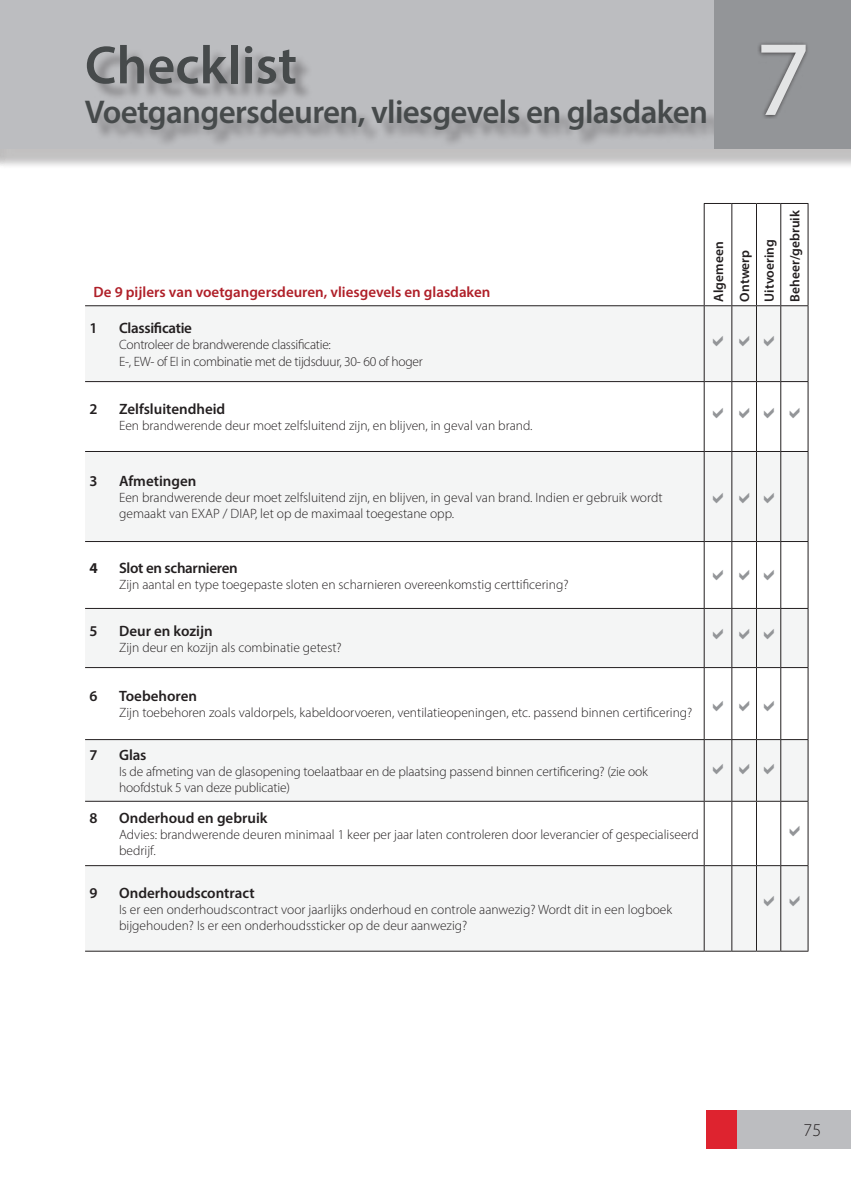
<style>
.page{position:relative;width:851px;height:1191px;background:#fff}
.page>*{position:absolute;margin:0;border:0;box-sizing:border-box;transform-origin:0 0}
.t1{font:108px "Myriad Pro";color:#fff}
.t2{font:600 54px "Myriad Pro";color:#464a4b}
.t3{font:600 33px "Myriad Pro";letter-spacing:-.02em;color:#464a4b}
.t4{font:300 18px "Myriad Pro";color:#231f20}
.t5{font:600 15px "Myriad Pro";color:#231f20}
.t6{font:600 15px "Myriad Pro";color:#af1f28}
.t7{font:600 15px "Myriad Pro";letter-spacing:-.02em;color:#231f20}
.t8{font:700 15px "Myriad Pro";color:#231f20}
.t9{font:300 13.5px/16.2px "Myriad Pro";color:#231f20}
.t10{font:300 13.5px/16.2px "Myriad Pro";letter-spacing:-.02em;color:#231f20}
.t11{font:600 13.5px/26.1px "Myriad Pro";color:#231f20}
</style>
<div class="page">
<div style="left:706px;top:1110px;width:17px;height:38px;background:#de232f"></div>
<div style="left:719px;top:1110px;width:131px;height:38px;background:#bcbdc0"></div>
<div style="left:719px;top:1110px;width:17px;height:38px;background:#de232f"></div>
<svg style="left:85px;top:306px;width:722px;height:644px;fill:#f4f5f5"></svg>
<hr style="left:85px;top:305px;width:619px;height:1px;background:#231f20">
<hr style="left:85px;top:381px;width:619px;height:1px;background:#231f20">
<hr style="left:85px;top:451px;width:619px;height:1px;background:#231f20">
<hr style="left:85px;top:541px;width:619px;height:1px;background:#231f20">
<hr style="left:85px;top:608px;width:619px;height:1px;background:#231f20">
<hr style="left:85px;top:667px;width:619px;height:1px;background:#231f20">
<hr style="left:85px;top:739px;width:619px;height:1px;background:#231f20">
<hr style="left:85px;top:801px;width:619px;height:1px;background:#231f20">
<hr style="left:85px;top:865px;width:619px;height:1px;background:#231f20">
<hr style="left:85px;top:950px;width:619px;height:1px;background:#231f20">
<hr style="left:703px;top:204px;width:1px;height:101px;background:#231f20">
<hr style="left:731px;top:204px;width:1px;height:101px;background:#231f20">
<hr style="left:756px;top:204px;width:1px;height:101px;background:#231f20">
<svg style="left:703px;top:203px;width:105px;height:1px"></svg>
<hr style="left:780px;top:204px;width:1px;height:101px;background:#231f20">
<hr style="left:807px;top:204px;width:1px;height:101px;background:#231f20">
<hr style="left:756px;top:306px;width:1px;height:75px;background:#231f20">
<svg style="left:704px;top:305px;width:104px;height:1px"></svg>
<hr style="left:780px;top:306px;width:1px;height:75px;background:#231f20">
<hr style="left:807px;top:306px;width:1px;height:75px;background:#231f20">
<hr style="left:703px;top:382px;width:1px;height:69px;background:#231f20">
<hr style="left:703px;top:452px;width:1px;height:89px;background:#231f20">
<hr style="left:703px;top:542px;width:1px;height:66px;background:#231f20">
<hr style="left:703px;top:609px;width:1px;height:58px;background:#231f20">
<hr style="left:703px;top:668px;width:1px;height:71px;background:#231f20">
<hr style="left:703px;top:740px;width:1px;height:61px;background:#231f20">
<hr style="left:703px;top:801px;width:1px;height:64px;background:#231f20">
<hr style="left:703px;top:866px;width:1px;height:84px;background:#231f20">
<hr style="left:731px;top:866px;width:1px;height:84px;background:#231f20">
<hr style="left:756px;top:866px;width:1px;height:84px;background:#231f20">
<hr style="left:780px;top:866px;width:1px;height:84px;background:#231f20">
<hr style="left:807px;top:866px;width:1px;height:84px;background:#231f20">
<svg style="left:704px;top:950px;width:104px;height:1px"></svg>
<hr style="left:703px;top:306px;width:1px;height:75px;background:#231f20">
<hr style="left:731px;top:306px;width:1px;height:75px;background:#231f20">
<div style="left:0;top:0;width:850px;height:169px;background:#231f20;opacity:.15"></div>
<div style="left:0;top:0;width:850px;height:149px;background:#bcbdc0"></div>
<div style="left:90px;top:48px;width:633px;height:99px;background:#231f20;opacity:.35"></div>
<div style="left:714px;top:0;width:136px;height:149px;background:#939598"></div>
<svg style="left:758px;top:43px;width:50px;height:75px"></svg>
<svg style="left:713px;top:335px;width:9px;height:11px"></svg>
<svg style="left:739px;top:335px;width:10px;height:11px"></svg>
<svg style="left:764px;top:335px;width:10px;height:11px"></svg>
<svg style="left:764px;top:896px;width:10px;height:10px"></svg>
<svg style="left:704px;top:381px;width:104px;height:485px"></svg>
<svg style="left:789px;top:896px;width:10px;height:10px"></svg>
<h2 class="t2" style="left:85px;top:31px;width:214px">Checklist</h2>
<h3 class="t3" style="left:85px;top:91px;width:624px">Voetgangersdeuren, vliesgevels en glasdaken</h3>
<h1 class="t1" style="left:755px;top:12px;width:57px">7</h1>
<p class="t6" style="left:94px;top:283px;width:398px">De 9 pijlers van voetgangersdeuren, vliesgevels en glasdaken</p>
<p class="t5" style="left:89px;top:318px;width:10px">1</p>
<p class="t7" style="left:119px;top:318px;width:74px">Classificatie</p>
<p class="t10" style="left:119px;top:336px;width:305px">Controleer de brandwerende classificatie:<br>E-, EW- of EI in combinatie met de tijdsduur, 30- 60 of hoger</p>
<p class="t5" style="left:89px;top:399px;width:10px">2</p>
<p class="t5" style="left:119px;top:399px;width:108px">Zelfsluitendheid</p>
<p class="t9" style="left:119px;top:417px;width:415px">Een brandwerende deur moet zelfsluitend zijn, en blijven, in geval van brand.</p>
<p class="t11" style="left:705px;top:301px;width:61px;rotate:-90deg">Algemeen<br>Ontwerp</p>
<p class="t11" style="left:755px;top:301px;width:93px;rotate:-90deg">Uitvoering<br>Beheer/gebruik</p>
<p class="t5" style="left:89px;top:471px;width:10px">3</p>
<p class="t5" style="left:119px;top:471px;width:79px">Afmetingen</p>
<p class="t9" style="left:119px;top:489px;width:545px">Een brandwerende deur moet zelfsluitend zijn, en blijven, in geval van brand. Indien er gebruik wordt gemaakt van EXAP / DIAP, let op de maximaal toegestane opp.</p>
<p class="t8" style="left:89px;top:557px;width:10px">4</p>
<p class="t7" style="left:119px;top:558px;width:120px">Slot en scharnieren</p>
<p class="t9" style="left:119px;top:576px;width:451px">Zijn aantal en type toegepaste sloten en scharnieren overeenkomstig certtificering?</p>
<p class="t5" style="left:89px;top:621px;width:10px">5</p>
<p class="t5" style="left:119px;top:621px;width:95px">Deur en kozijn</p>
<p class="t9" style="left:119px;top:639px;width:224px">Zijn deur en kozijn als combinatie getest?</p>
<p class="t5" style="left:89px;top:686px;width:10px">6</p>
<p class="t5" style="left:119px;top:686px;width:79px">Toebehoren</p>
<p class="t9" style="left:119px;top:704px;width:574px">Zijn toebehoren zoals valdorpels, kabeldoorvoeren, ventilatieopeningen, etc. passend binnen certificering?</p>
<p class="t5" style="left:89px;top:745px;width:10px">7</p>
<p class="t5" style="left:119px;top:745px;width:29px">Glas</p>
<p class="t9" style="left:119px;top:763px;width:530px">Is de afmeting van de glasopening toelaatbaar en de plaatsing passend binnen certificering? (zie ook hoofdstuk 5 van deze publicatie)</p>
<p class="t5" style="left:89px;top:808px;width:10px">8</p>
<p class="t5" style="left:119px;top:808px;width:150px">Onderhoud en gebruik</p>
<p class="t9" style="left:119px;top:826px;width:581px">Advies: brandwerende deuren minimaal 1 keer per jaar laten controleren door leverancier of gespecialiseerd bedrijf.</p>
<p class="t5" style="left:89px;top:883px;width:10px">9</p>
<p class="t5" style="left:119px;top:883px;width:137px">Onderhoudscontract</p>
<p class="t9" style="left:119px;top:901px;width:554px">Is er een onderhoudscontract voor jaarlijks onderhoud en controle aanwezig? Wordt dit in een logboek bijgehouden? Is er een onderhoudssticker op de deur aanwezig?</p>
<h3 class="t4" style="left:790px;top:1119px;width:32px">7575</h3>
</div>
